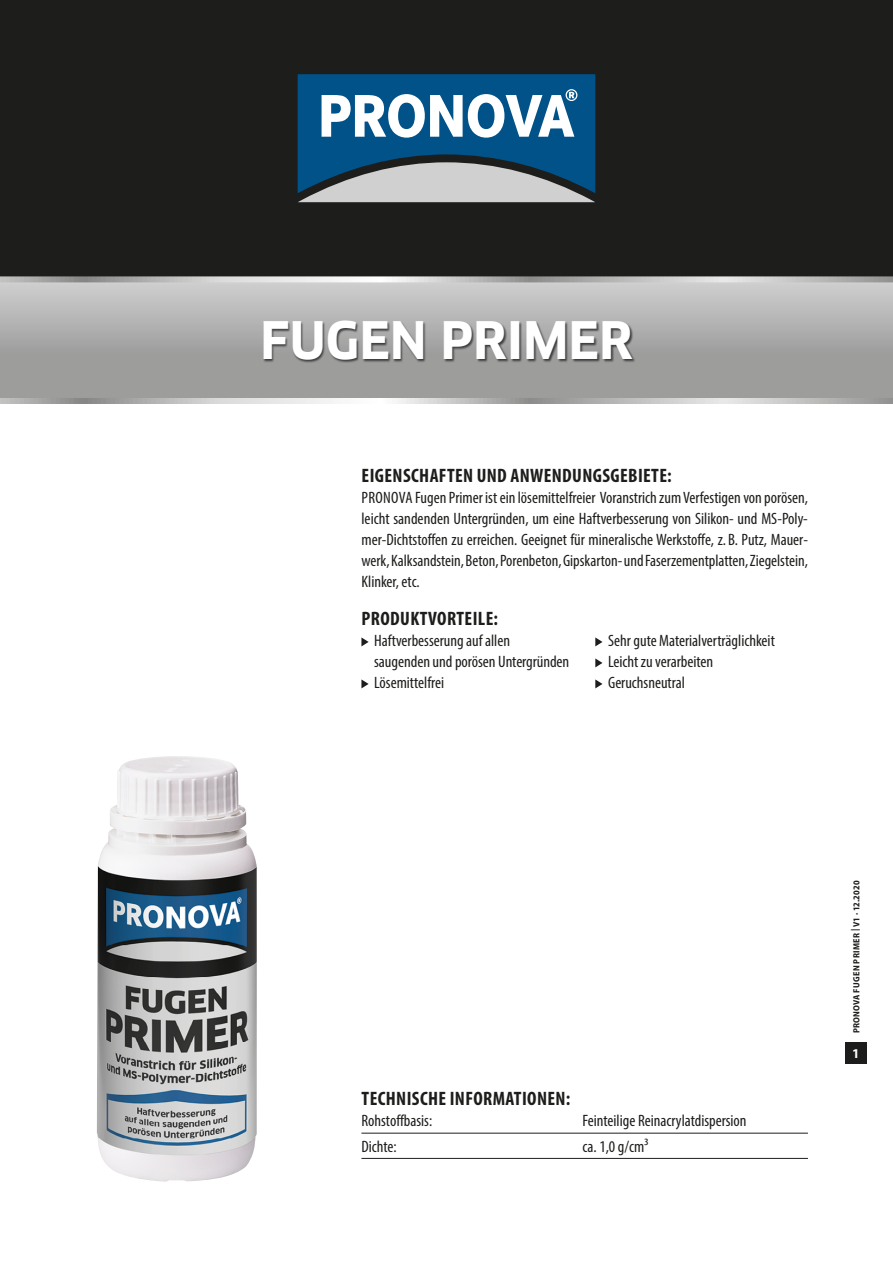
<style>
.page{position:relative;width:893px;height:1263px;background:#fff}
.page>*{position:absolute;margin:0;border:0;box-sizing:border-box;transform-origin:0 0}
.t1{font:700 50.55px "Clan Pro";color:#fff}
.t2{font:700 condensed 19.5px "Myriad Pro";letter-spacing:.02em;color:#1d1d1b}
.t3{font:condensed 16.5px/21px "Myriad Pro";color:#1d1d1b;text-align:justify}
.t4{font:700 13.5px "Myriad Pro";color:#fff}
.t5{font:700 semi-condensed 9px "Myriad Pro";letter-spacing:.02em;color:#1d1d1b}
</style>
<div class="page">
<div style="left:0;top:0;width:893px;height:276px;background:#1d1d1b"></div>
<div style="left:845px;top:1042px;width:22px;height:21px;background:#1d1d1b"></div>
<svg style="left:0;top:276px;width:893px;height:128px;background:#afafae"></svg>
<div style="left:263px;top:321px;width:372px;height:42px;background:#1d1d1b;opacity:.75"></div>
<svg style="left:361px;top:637px;width:8px;height:9px"></svg>
<svg style="left:595px;top:637px;width:7px;height:9px"></svg>
<svg style="left:595px;top:658px;width:7px;height:9px"></svg>
<svg style="left:361px;top:679px;width:8px;height:9px"></svg>
<svg style="left:595px;top:679px;width:7px;height:9px"></svg>
<hr style="left:361px;top:1133px;width:447px;height:1px;background:#1d1d1b">
<hr style="left:361px;top:1158px;width:447px;height:1px;background:#1d1d1b">
<svg style="left:298px;top:74px;width:297px;height:128px;background:#5584a3"></svg>
<img style="left:97px;top:756px;width:160px;height:425px">
<h1 class="t1" style="left:260px;top:311px;width:374px">FUGEN PRIMER</h1>
<p class="t2" style="left:362px;top:464px;width:312px">EIGENSCHAFTEN UND ANWENDUNGSGEBIETE:</p>
<p class="t3" style="left:361px;top:487px;width:448px">PRONOVA Fugen Primer ist ein lösemittelfreier Voranstrich zum Verfestigen von porösen, leicht sandenden Untergründen, um eine Haftverbesserung von Silikon- und MS-Poly&shy;mer-Dichtstoffen zu erreichen. Geeignet für mineralische Werkstoffe, z. B. Putz, Mauer&shy;werk, Kalksandstein, Beton, Porenbeton, Gipskarton- und Faserzementplatten, Ziegelstein, Klinker, etc.</p>
<p class="t2" style="left:362px;top:607px;width:138px">PRODUKTVORTEILE:</p>
<p class="t3" style="left:374px;top:630px;width:137px">Haftverbesserung auf allen</p>
<p class="t3" style="left:608px;top:630px;width:168px">Sehr gute Materialverträglichkeit</p>
<p class="t3" style="left:374px;top:651px;width:197px">saugenden und porösen Untergründen</p>
<p class="t3" style="left:608px;top:651px;width:107px">Leicht zu verarbeiten</p>
<p class="t3" style="left:374px;top:672px;width:71px">Lösemittelfrei</p>
<p class="t3" style="left:608px;top:672px;width:78px">Geruchsneutral</p>
<p class="t2" style="left:362px;top:1087px;width:210px">TECHNISCHE INFORMATIONEN:</p>
<p class="t3" style="left:361px;top:1110px;width:72px">Rohstoffbasis:</p>
<p class="t3" style="left:583px;top:1110px;width:166px">Feinteilige Reinacrylatdispersion</p>
<p class="t3" style="left:361px;top:1135px;width:37px">Dichte:</p>
<p class="t3" style="left:583px;top:1135px;width:67px">ca. 1,0 g/cm³</p>
<p class="t5" style="left:851px;top:1033px;width:154px;rotate:-90deg">PRONOVA FUGEN PRIMER | V1 · 12.2020</p>
<p class="t4" style="left:852px;top:1044px;width:9px">1</p>
</div>
